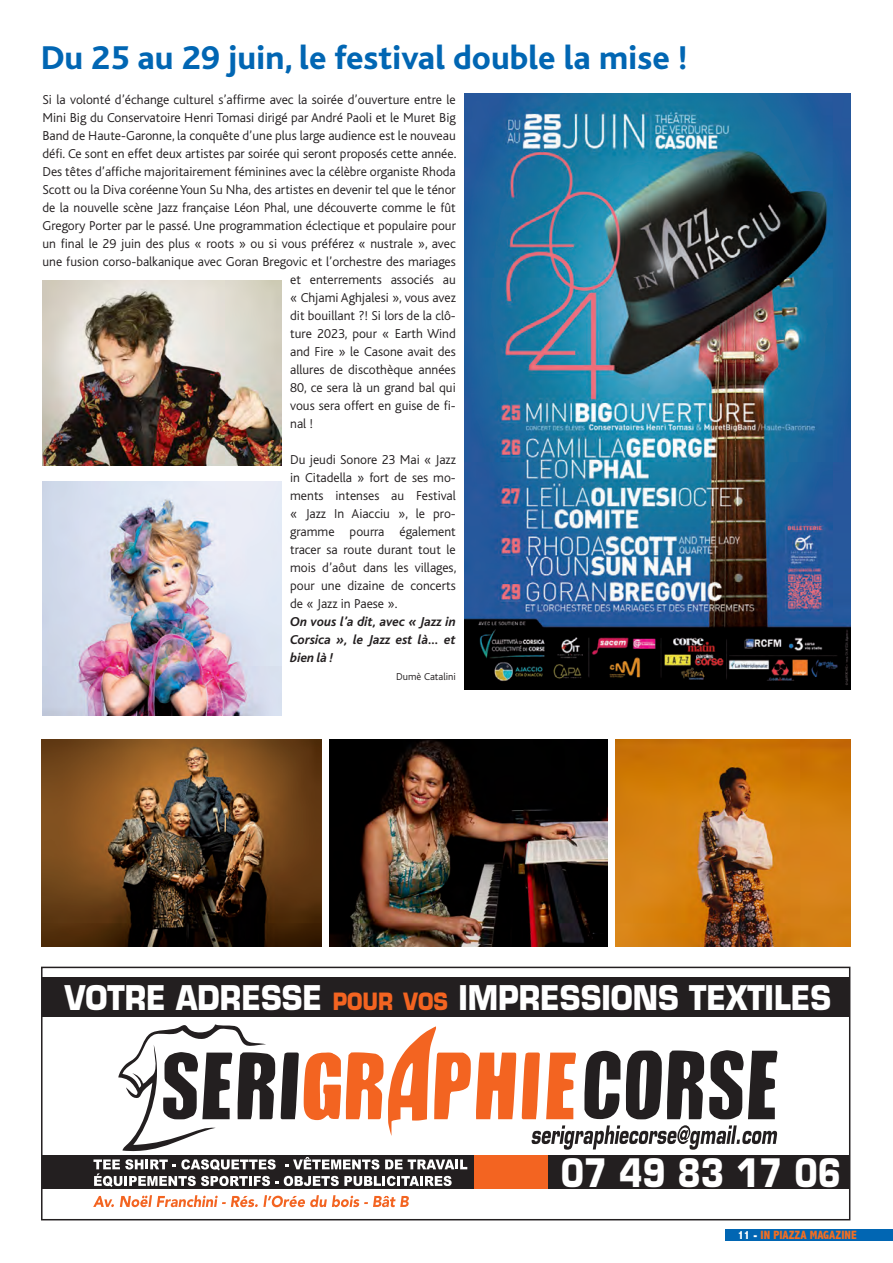
<style>
.page{position:relative;width:893px;height:1263px;background:#fff}
.page>*{position:absolute;margin:0;border:0;box-sizing:border-box;transform-origin:0 0}
.t1{font:700 38.25px "Eurostile";color:#fff;scale:.85 1}
.t2{font:800 34.5px "Bliss";color:#0166b3}
.t3{font:700 33.15px "Eurostile";color:#fff;scale:.87 1}
.t4{font:300 13.5px/18px "Bliss";color:#231f20;text-align:justify}
.t5{font:italic 700 13.5px/18px "Bliss";color:#231f20;text-align:justify}
.t6{font:800 condensed 12px "Abadi";color:#f36e21}
.t7{font:300 10.5px "Bliss";color:#231f20}
.s1{font-size:23.25px;color:#f36421}
.s2{color:#fff}
</style>
<div class="page">
<div style="left:725px;top:1229px;width:168px;height:11px;background:#0166b3"></div>
<img style="left:43px;top:482px;width:239px;height:233px">
<img style="left:616px;top:739px;width:234px;height:208px">
<img style="left:330px;top:739px;width:278px;height:208px">
<div style="left:42px;top:978px;width:808px;height:39px;background:#231f20"></div>
<div style="left:42px;top:1155px;width:808px;height:34px;background:#231f20"></div>
<div style="left:474px;top:1155px;width:74px;height:34px;background:#f36421"></div>
<svg style="left:584px;top:1051px;width:36px;height:68px"></svg>
<svg style="left:626px;top:1050px;width:151px;height:69px"></svg>
<svg style="left:522px;top:1052px;width:18px;height:67px"></svg>
<svg style="left:546px;top:1052px;width:30px;height:67px"></svg>
<svg style="left:531px;top:1125px;width:246px;height:25px"></svg>
<svg style="left:93px;top:1196px;width:21px;height:11px"></svg>
<svg style="left:120px;top:1195px;width:289px;height:12px"></svg>
<svg style="left:93px;top:1024px;width:423px;height:163px"></svg>
<div style="left:41px;top:967px;width:809px;height:253px;border:2px solid #231f20"></div>
<img style="left:464px;top:94px;width:387px;height:596px">
<img style="left:41px;top:739px;width:280px;height:208px">
<img style="left:43px;top:281px;width:239px;height:184px">
<p class="t2" style="left:41px;top:40px;width:648px">Du 25 au 29 juin, le festival double la mise !</p>
<p class="t4" style="left:43px;top:91px;width:415px">Si la volonté d’échange culturel s’affirme avec la soirée d’ouverture entre le</p>
<p class="t4" style="left:43px;top:109px;width:415px">Mini Big du Conservatoire Henri Tomasi dirigé par André Paoli et le Muret Big</p>
<p class="t4" style="left:43px;top:127px;width:415px">Band de Haute-Garonne, la conquête d’une plus large audience est le nouveau</p>
<p class="t4" style="left:43px;top:145px;width:415px">défi. Ce sont en effet deux artistes par soirée qui seront proposés cette année.</p>
<p class="t4" style="left:43px;top:163px;width:415px">Des têtes d’affiche majoritairement féminines avec la célèbre organiste Rhoda</p>
<p class="t4" style="left:43px;top:181px;width:415px">Scott ou la Diva coréenne Youn Su Nha, des artistes en devenir tel que le ténor</p>
<p class="t4" style="left:43px;top:199px;width:415px">de la nouvelle scène Jazz française Léon Phal, une découverte comme le fût</p>
<p class="t4" style="left:43px;top:217px;width:415px">Gregory Porter par le passé. Une programmation éclectique et populaire pour</p>
<p class="t4" style="left:43px;top:235px;width:415px">un final le 29 juin des plus « roots » ou si vous préférez « nustrale », avec</p>
<p class="t4" style="left:43px;top:253px;width:415px">une fusion corso-balkanique avec Goran Bregovic et l’orchestre des mariages</p>
<p class="t4" style="left:290px;top:271px;width:167px">et enterrements associés au</p>
<p class="t4" style="left:290px;top:289px;width:167px">« Chjami Aghjalesi », vous avez</p>
<p class="t4" style="left:290px;top:307px;width:167px">dit bouillant ?! Si lors de la clô-</p>
<p class="t4" style="left:290px;top:325px;width:167px">ture 2023, pour « Earth Wind</p>
<p class="t4" style="left:290px;top:343px;width:167px">and Fire » le Casone avait des</p>
<p class="t4" style="left:290px;top:361px;width:167px">allures de discothèque années</p>
<p class="t4" style="left:290px;top:379px;width:167px">80, ce sera là un grand bal qui</p>
<p class="t4" style="left:290px;top:397px;width:167px">vous sera offert en guise de fi-</p>
<p class="t4" style="left:290px;top:415px;width:25px">nal !</p>
<p class="t4" style="left:290px;top:451px;width:168px">Du jeudi Sonore 23 Mai « Jazz in Citadella » fort de ses mo&shy;ments intenses au Festival « Jazz In Aiacciu », le pro&shy;gramme pourra également tracer sa route durant tout le mois d’aôut dans les villages, pour une dizaine de concerts de « Jazz in Paese ».</p>
<p class="t5" style="left:290px;top:613px;width:167px">On vous l’a dit, avec « Jazz in Corsica », le Jazz est là… et bien là !</p>
<p class="t7" style="left:396px;top:671px;width:61px">Dumè Catalini</p>
<p class="t3" style="left:65px;top:978px;width:883px">VOTRE ADRESSE <span class="s1">POUR VOS</span> IMPRESSIONS TEXTILES</p>
<p class="t1" style="left:561px;top:1149px;width:331px">07 49 83 17 06</p>
<p class="t6" style="left:738px;top:1228px;width:120px"><span class="s2">11 -</span> IN PIAZZA MAGAZINE</p>
</div>
